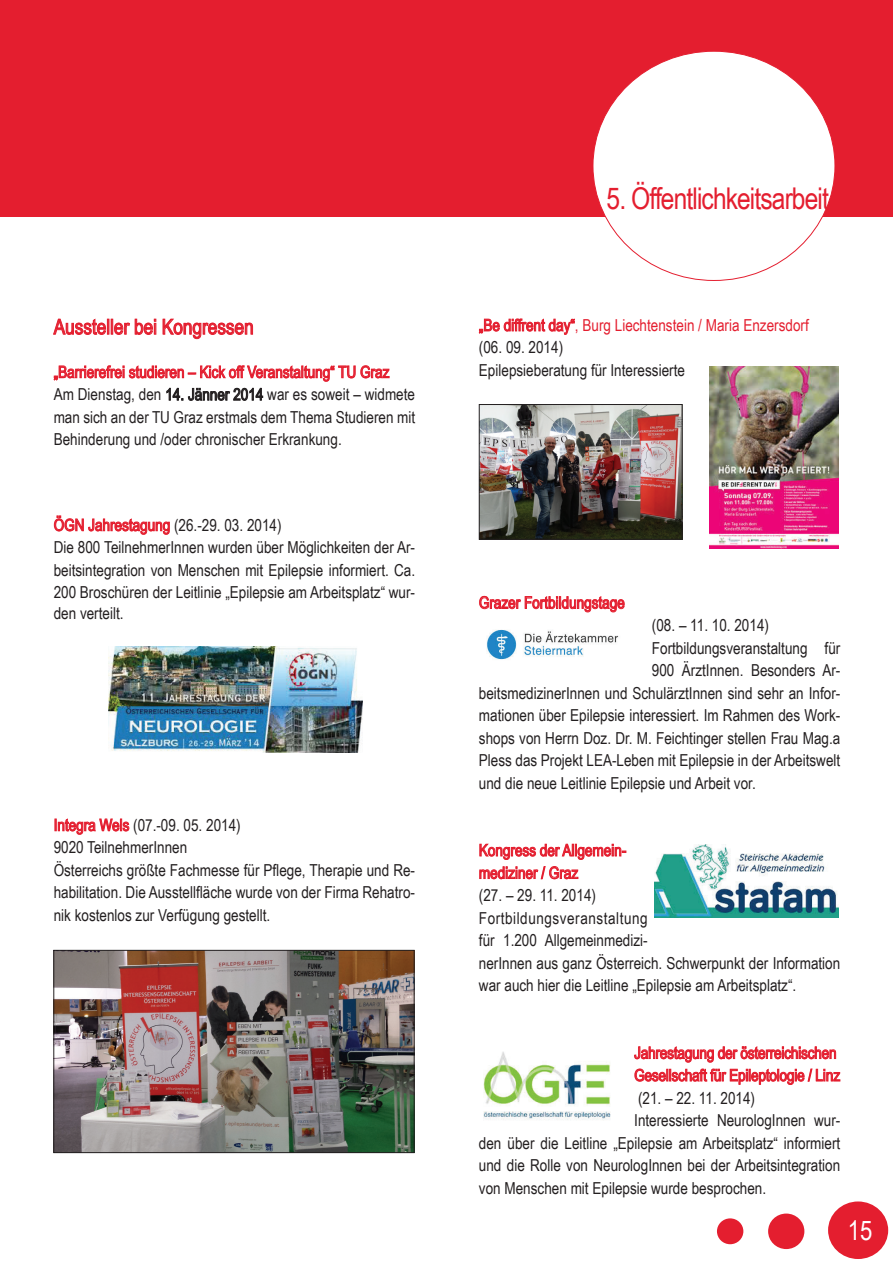
<style>
.page{position:relative;width:893px;height:1263px;background:#fff}
.page>*{position:absolute;margin:0;border:0;box-sizing:border-box;transform-origin:0 0}
.t1{font:30px "Arial Narrow";letter-spacing:-.03em;color:#e41e2f}
.t2{font:27px "Arial Narrow";color:#fff}
.t3{font:21px "Arial Narrow";color:#e41e2f}
.t4{font:16.5px/22.5px "Arial Narrow";color:#231f20}
.t5{font:16.5px/22.5px "Arial Narrow";color:#e41e2f}
.s1{color:#e41e2f}
</style>
<div class="page">
<div style="left:768px;top:1213px;width:36px;height:36px;background:#e41e2f;border-radius:50%"></div>
<div style="left:828px;top:1201px;width:60px;height:58px;background:#e41e2f;border-radius:50%"></div>
<div style="left:717px;top:1218px;width:26px;height:26px;background:#e41e2f;border-radius:50%"></div>
<div style="left:0;top:0;width:893px;height:216px;background:#e41e2f"></div>
<div style="left:593px;top:51px;width:242px;height:229px;background:#fff;border-radius:50%"></div>
<svg style="left:53px;top:319px;width:103px;height:16px"></svg>
<svg style="left:163px;top:319px;width:90px;height:20px"></svg>
<svg style="left:54px;top:365px;width:301px;height:16px"></svg>
<svg style="left:361px;top:365px;width:28px;height:13px"></svg>
<svg style="left:166px;top:388px;width:97px;height:13px"></svg>
<svg style="left:54px;top:516px;width:116px;height:18px"></svg>
<svg style="left:55px;top:819px;width:74px;height:15px"></svg>
<svg style="left:479px;top:319px;width:96px;height:16px"></svg>
<svg style="left:479px;top:596px;width:146px;height:16px"></svg>
<svg style="left:480px;top:844px;width:146px;height:16px"></svg>
<svg style="left:479px;top:866px;width:99px;height:13px"></svg>
<svg style="left:634px;top:1046px;width:202px;height:16px"></svg>
<svg style="left:635px;top:1069px;width:205px;height:16px"></svg>
<img style="left:108px;top:647px;width:254px;height:105px">
<img style="left:56px;top:952px;width:356px;height:199px">
<div style="left:54px;top:950px;width:360px;height:203px;border:1px solid #231f20"></div>
<img style="left:710px;top:367px;width:128px;height:181px">
<img style="left:481px;top:406px;width:199px;height:131px">
<div style="left:479px;top:404px;width:203px;height:135px;border:1px solid #231f20"></div>
<img style="left:486px;top:629px;width:133px;height:31px">
<img style="left:654px;top:844px;width:185px;height:74px">
<img style="left:483px;top:1052px;width:128px;height:68px">
<p class="t3" style="left:54px;top:311px;width:202px">Aussteller bei Kongressen</p>
<p class="t5" style="left:54px;top:360px;width:337px">„Barrierefrei studieren – Kick off Veranstaltung“ TU Graz</p>
<p class="t4" style="left:54px;top:383px;width:363px;text-align:justify">Am Dienstag, den 14. Jänner 2014 war es soweit – widmete man sich an der TU Graz erstmals dem Thema Studieren mit Behinderung und /oder chronischer Erkrankung.</p>
<p class="t4" style="left:54px;top:513px;width:363px"><span class="s1">ÖGN Jahrestagung</span> (26.-29. 03. 2014)<br>Die 800 TeilnehmerInnen wurden über Möglichkeiten der Ar&shy;beitsintegration von Menschen mit Epilepsie informiert. Ca.<br>200 Broschüren der Leitlinie „Epilepsie am Arbeitsplatz“ wur-</p>
<p class="t4" style="left:54px;top:602px;width:71px">den verteilt.</p>
<p class="t4" style="left:54px;top:813px;width:363px"><span class="s1">Integra Wels</span> (07.-09. 05. 2014)<br>9020 TeilnehmerInnen<br>Österreichs größte Fachmesse für Pflege, Therapie und Re&shy;habilitation. Die Ausstellfläche wurde von der Firma Rehatro&shy;nik kostenlos zur Verfügung gestellt.</p>
<h1 class="t1" style="left:607px;top:176px;width:224px">5. Öffentlichkeitsarbeit</h1>
<p class="t5" style="left:479px;top:313px;width:331px">„Be diffrent day“, Burg Liechtenstein / Maria Enzersdorf</p>
<p class="t4" style="left:479px;top:336px;width:208px">(06. 09. 2014)<br>Epilepsieberatung für Interessierte</p>
<p class="t5" style="left:479px;top:591px;width:147px">Grazer Fortbildungstage</p>
<p class="t4" style="left:652px;top:613px;width:119px">(08. – 11. 10. 2014)</p>
<p class="t4" style="left:652px;top:636px;width:190px">Fortbildungsveranstaltung für</p>
<p class="t4" style="left:652px;top:658px;width:190px">900 ÄrztInnen. Besonders Ar-</p>
<p class="t4" style="left:479px;top:681px;width:363px">beitsmedizinerInnen und SchulärztInnen sind sehr an Infor-</p>
<p class="t4" style="left:479px;top:703px;width:363px">mationen über Epilepsie interessiert. Im Rahmen des Work-</p>
<p class="t4" style="left:479px;top:726px;width:363px">shops von Herrn Doz. Dr. M. Feichtinger stellen Frau Mag.a</p>
<p class="t4" style="left:479px;top:748px;width:363px">Pless das Projekt LEA-Leben mit Epilepsie in der Arbeitswelt</p>
<p class="t4" style="left:479px;top:771px;width:278px">und die neue Leitlinie Epilepsie und Arbeit vor.</p>
<p class="t5" style="left:479px;top:838px;width:149px">Kongress der Allgemein&shy;mediziner / Graz</p>
<p class="t4" style="left:479px;top:883px;width:363px">(27. – 29. 11. 2014)<br>Fortbildungsveranstaltung<br>für 1.200 Allgemeinmedizi-<br>nerInnen aus ganz Österreich. Schwerpunkt der Information war auch hier die Leitline „Epilepsie am Arbeitsplatz“.</p>
<p class="t5" style="left:634px;top:1041px;width:207px">Jahrestagung der österreichischen<br>Gesellschaft für Epileptologie / Linz</p>
<p class="t4" style="left:638px;top:1086px;width:119px">(21. – 22. 11. 2014)</p>
<p class="t4" style="left:634px;top:1108px;width:208px">Interessierte NeurologInnen wur-</p>
<p class="t4" style="left:479px;top:1131px;width:363px">den über die Leitline „Epilepsie am Arbeitsplatz“ informiert</p>
<p class="t4" style="left:479px;top:1153px;width:363px">und die Rolle von NeurologInnen bei der Arbeitsintegration</p>
<p class="t4" style="left:479px;top:1176px;width:289px">von Menschen mit Epilepsie wurde besprochen.</p>
<h2 class="t2" style="left:848px;top:1211px;width:26px">15</h2>
</div>
